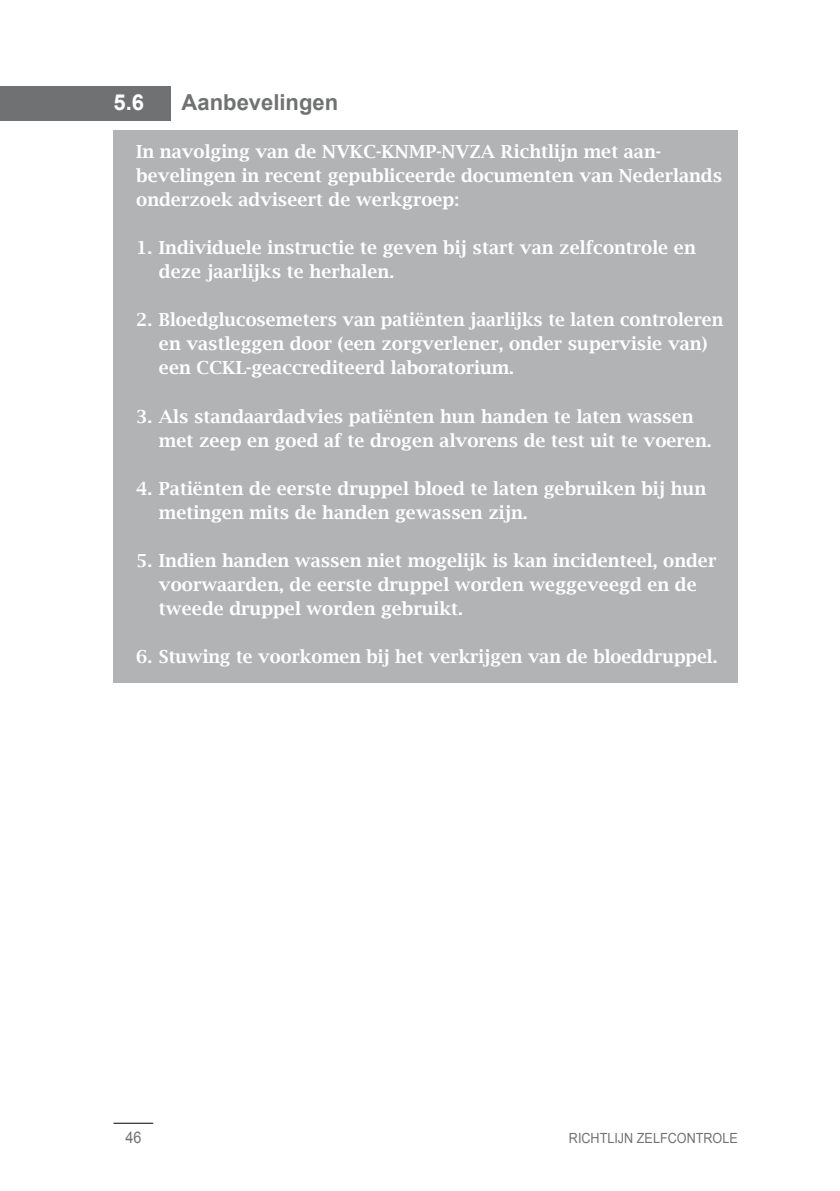
<style>
.page{position:relative;width:840px;height:1191px;background:#fff}
.page>*{position:absolute;margin:0;border:0;box-sizing:border-box;transform-origin:0 0}
.t1{font:700 22px "Arial";color:#707172}
.t2{font:700 22px "Arial";color:#fff}
.t3{font:600 18px/24px "Lucida Bright";color:#fff}
.t4{font:16px "Arial";color:#707172;scale:.9 1}
.t5{font:14px "Arial";color:#707172;scale:.9 1}
</style>
<div class="page">
<hr style="left:113px;top:1122px;width:40px;height:1px;background:#000">
<div style="left:113px;top:130px;width:624px;height:552px;background:#b1b3b4"></div>
<div style="left:0;top:86px;width:170px;height:34px;background:#707172"></div>
<p class="t2" style="left:113px;top:88px;width:32px">5.6</p>
<p class="t1" style="left:181px;top:88px;width:158px">Aanbevelingen</p>
<p class="t3" style="left:136px;top:140px;width:587px">In navolging van de NVKC-KNMP-NVZA Richtlijn met aan&shy;bevelingen in recent gepubliceerde documenten van Nederlands onderzoek adviseert de werkgroep:</p>
<p class="t3" style="left:159px;top:236px;width:538px;text-indent:-23px">1. Individuele instructie te geven bij start van zelfcontrole en deze jaarlijks te herhalen.</p>
<p class="t3" style="left:159px;top:308px;width:565px;text-indent:-23px">2. Bloedglucosemeters van patiënten jaarlijks te laten controleren en vastleggen door (een zorgverlener, onder supervisie van) een CCKL-geaccrediteerd laboratorium.</p>
<p class="t3" style="left:159px;top:404px;width:554px;text-indent:-23px">3. Als standaardadvies patiënten hun handen te laten wassen met zeep en goed af te drogen alvorens de test uit te voeren.</p>
<p class="t3" style="left:159px;top:476px;width:548px;text-indent:-23px">4. Patiënten de eerste druppel bloed te laten gebruiken bij hun metingen mits de handen gewassen zijn.</p>
<p class="t3" style="left:159px;top:548px;width:558px;text-indent:-23px">5. Indien handen wassen niet mogelijk is kan incidenteel, onder voorwaarden, de eerste druppel worden weggeveegd en de tweede druppel worden gebruikt.</p>
<p class="t3" style="left:136px;top:644px;width:582px">6. Stuwing te voorkomen bij het verkrijgen van de bloeddruppel.</p>
<p class="t4" style="left:125px;top:1126px;width:19px">46</p>
<p class="t5" style="left:568px;top:1128px;width:189px">RICHTLIJN ZELFCONTROLE</p>
</div>
